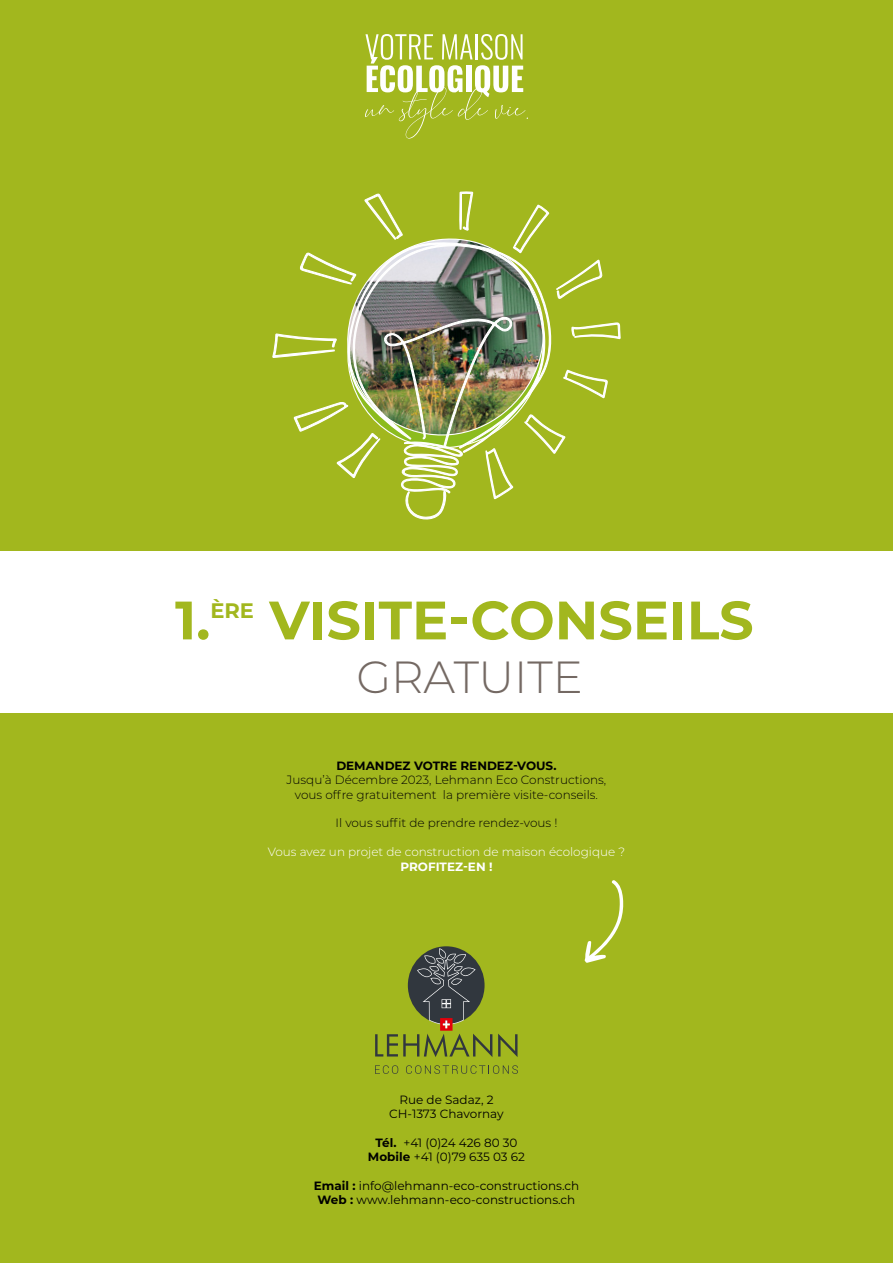
<style>
.page{position:relative;width:893px;height:1263px;background:#a2b71e}
.page>*{position:absolute;margin:0;border:0;box-sizing:border-box;transform-origin:0 0}
.t1{font:700 54px "Montserrat";color:#a2b71e}
.t2{font:300 45px "Montserrat";color:#746963}
.t3{font:700 21px "Montserrat";color:#a2b71e}
.t4{font:12px/14.4px "Montserrat";color:#000;text-align:center}
.t5{font:300 12px/14.4px "Montserrat";color:#000;text-align:center}
.t6{font:300 12px "Montserrat";color:#fff}
.t7{font:700 12px "Montserrat";color:#000}
.t8{font:700 12px "Montserrat";color:#fff}
.s1{font-weight:700}
</style>
<div class="page">
<img style="left:272px;top:191px;width:349px;height:329px">
<svg style="left:375px;top:1065px;width:23px;height:9px"></svg>
<svg style="left:406px;top:1065px;width:112px;height:9px"></svg>
<svg style="left:498px;top:1034px;width:19px;height:23px"></svg>
<svg style="left:375px;top:948px;width:117px;height:109px"></svg>
<div style="left:0;top:551px;width:893px;height:161px;background:#fff"></div>
<svg style="left:365px;top:34px;width:163px;height:105px"></svg>
<svg style="left:585px;top:880px;width:39px;height:83px"></svg>
<h1 class="t1" style="left:175px;top:581px;width:37px">1.</h1>
<h3 class="t3" style="left:210px;top:596px;width:45px">ÈRE</h3>
<h1 class="t1" style="left:269px;top:581px;width:486px">VISITE-CONSEILS</h1>
<h2 class="t2" style="left:356px;top:647px;width:228px">GRATUITE</h2>
<p class="t7" style="left:336px;top:757px;width:222px">DEMANDEZ VOTRE RENDEZ-VOUS.</p>
<p class="t5" style="left:287px;top:772px;width:321px">Jusqu’à Décembre 2023, Lehmann Eco Constructions, vous offre gratuitement la première visite-conseils.</p>
<p class="t5" style="left:336px;top:815px;width:223px">Il vous suffit de prendre rendez-vous !</p>
<p class="t6" style="left:268px;top:844px;width:359px">Vous avez un projet de construction de maison écologique ?</p>
<p class="t8" style="left:400px;top:858px;width:94px">PROFITEZ-EN !</p>
<p class="t4" style="left:389px;top:1091px;width:116px">Rue de Sadaz, 2<br>CH-1373 Chavornay</p>
<p class="t4" style="left:368px;top:1135px;width:159px"><span class="s1">Tél.</span> +41 (0)24 426 80 30<br><span class="s1">Mobile</span> +41 (0)79 635 03 62</p>
<p class="t4" style="left:314px;top:1178px;width:267px"><span class="s1">Email :</span> info@lehmann-eco-constructions.ch<br><span class="s1">Web :</span> www.lehmann-eco-constructions.ch</p>
</div>
